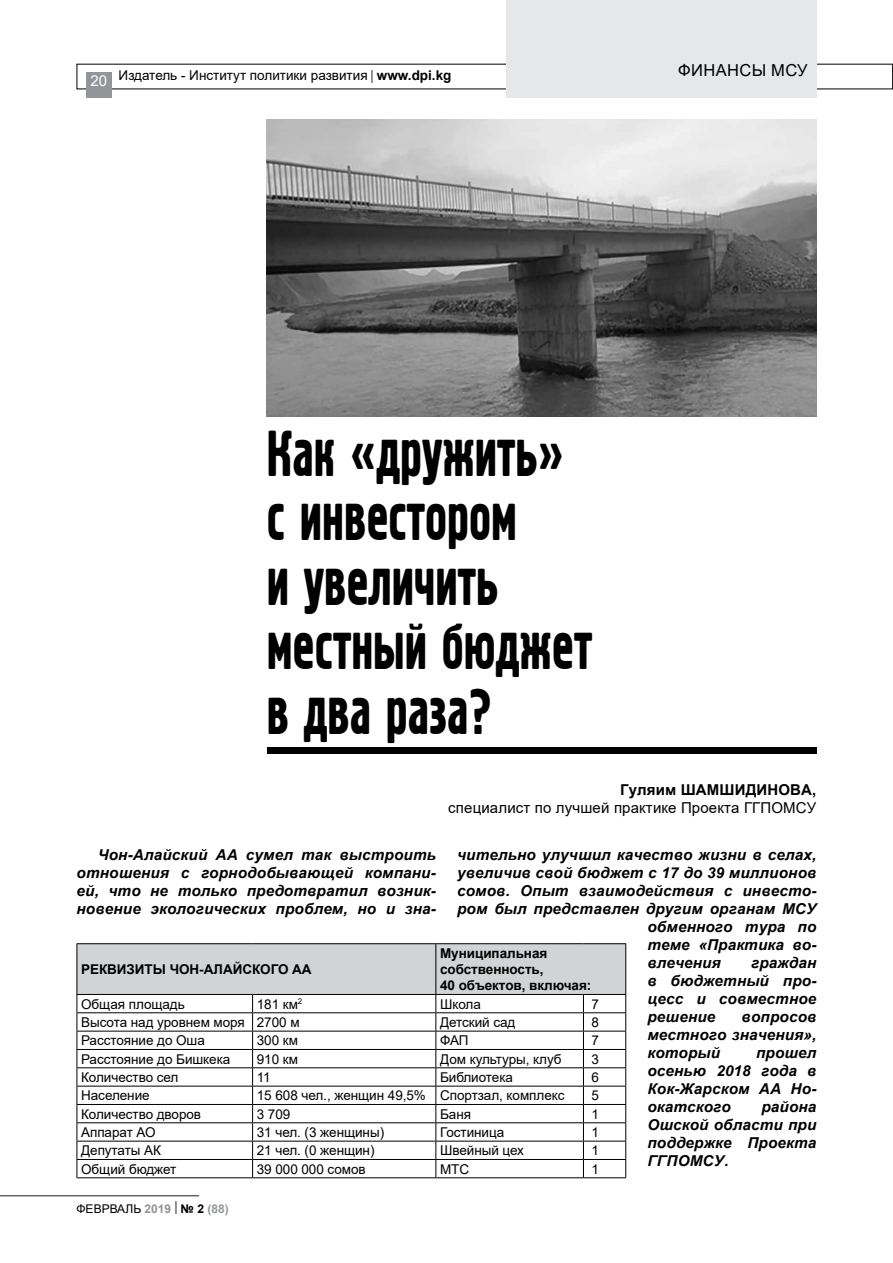
<style>
.page{position:relative;width:893px;height:1263px;background:#fff}
.page>*{position:absolute;margin:0;border:0;box-sizing:border-box;transform-origin:0 0}
.t1{font:64.5px/64.5px "Hermes";color:#000;scale:.76 1}
.t2{font:16.5px "Arial";letter-spacing:.025em;color:#000}
.t3{font:italic 700 15px/18px "Arial";letter-spacing:.01em;color:#000;text-align:justify}
.t4{font:15px "Arial";letter-spacing:.01em;color:#000}
.t5{font:700 15px "Arial";letter-spacing:.01em;color:#000}
.t6{font:13.5px "Arial";letter-spacing:-.005em;color:#000}
.t7{font:700 13.5px/16.2px "Arial";letter-spacing:-.005em;color:#000}
.t8{font:12px "Arial";color:#000}
.s1{font-size:15px;color:#fff}
.s2{font-weight:700}
.s3{font-weight:700;color:#939598}
.s4{font-size:13.5px}
</style>
<div class="page">
<div style="left:86px;top:72px;width:26px;height:26px;background:#939598"></div>
<div style="left:506px;top:0;width:310px;height:98px;background:#e6e7e8"></div>
<hr style="left:0;top:1195px;width:199px;height:1px;background:#636466">
<div style="left:267px;top:747px;width:549px;height:6px;background:#000"></div>
<hr style="left:77px;top:943px;width:176px;height:1px;background:#000">
<hr style="left:253px;top:943px;width:183px;height:1px;background:#000">
<hr style="left:436px;top:943px;width:147px;height:1px;background:#000">
<hr style="left:583px;top:943px;width:43px;height:1px;background:#000">
<hr style="left:77px;top:1177px;width:176px;height:1px;background:#000">
<hr style="left:253px;top:1177px;width:183px;height:1px;background:#000">
<hr style="left:436px;top:1177px;width:147px;height:1px;background:#000">
<hr style="left:583px;top:1177px;width:43px;height:1px;background:#000">
<svg style="left:77px;top:944px;width:549px;height:233px"></svg>
<img style="left:267px;top:119px;width:549px;height:298px">
<p class="t6" style="left:90px;top:66px;width:363px"><span class="s1">20</span> Издатель - Институт политики развития | <span class="s2">www.dpi.kg</span></p>
<p class="t2" style="left:678px;top:59px;width:131px">ФИНАНСЫ МСУ</p>
<h1 class="t1" style="left:267px;top:423px;width:430px">Как «дружить» с инвестором<br>и увеличить местный бюджет в два раза?</h1>
<p class="t5" style="left:620px;top:779px;width:198px">Гуляим ШАМШИДИНОВА,</p>
<p class="t4" style="left:448px;top:797px;width:370px">специалист по лучшей практике Проекта ГГПОМСУ</p>
<p class="t3" style="left:77px;top:846px;width:361px;text-indent:21px">Чон-Алайский АА сумел так выстроить отношения с горнодобывающей компани&shy;ей, что не только предотвратил возник&shy;новение экологических проблем, но и зна-</p>
<p class="t3" style="left:457px;top:846px;width:361px">чительно улучшил качество жизни в селах,</p>
<p class="t3" style="left:457px;top:864px;width:361px">увеличив свой бюджет с 17 до 39 миллионов</p>
<p class="t3" style="left:457px;top:882px;width:361px">сомов. Опыт взаимодействия с инвесто-</p>
<p class="t3" style="left:457px;top:900px;width:361px">ром был представлен другим органам МСУ</p>
<p class="t3" style="left:647px;top:918px;width:171px">обменного тура по</p>
<p class="t3" style="left:647px;top:936px;width:171px">теме «Практика во-</p>
<p class="t3" style="left:647px;top:954px;width:75px">влечения</p>
<p class="t7" style="left:440px;top:945px;width:153px">Муниципальная собственность,<br>40 объектов, включая:</p>
<p class="t3" style="left:647px;top:954px;width:171px;text-indent:104px">граждан в бюджетный про&shy;цесс и совместное решение</p>
<p class="t7" style="left:81px;top:961px;width:232px">РЕКВИЗИТЫ ЧОН-АЛАЙСКОГО АА</p>
<p class="t6" style="left:81px;top:994px;width:105px">Общая площадь</p>
<p class="t6" style="left:257px;top:994px;width:47px">181 км<sup>2</sup></p>
<p class="t6" style="left:440px;top:994px;width:42px">Школа</p>
<p class="t6" style="left:592px;top:994px;width:9px">7</p>
<p class="t6" style="left:81px;top:1013px;width:220px">Высота над уровнем моря 2700 м</p>
<p class="t6" style="left:440px;top:1013px;width:77px">Детский сад</p>
<p class="t6" style="left:592px;top:1013px;width:9px">8</p>
<p class="t6" style="left:81px;top:1031px;width:125px">Расстояние до Оша</p>
<p class="t6" style="left:257px;top:1031px;width:43px">300 км</p>
<p class="t6" style="left:440px;top:1031px;width:30px">ФАП</p>
<p class="t6" style="left:592px;top:1031px;width:9px">7</p>
<p class="t6" style="left:81px;top:1049px;width:151px">Расстояние до Бишкека</p>
<p class="t6" style="left:257px;top:1049px;width:43px">910 км</p>
<p class="t6" style="left:440px;top:1049px;width:123px">Дом культуры, клуб</p>
<p class="t6" style="left:592px;top:1049px;width:9px">3</p>
<p class="t6" style="left:81px;top:1068px;width:99px">Количество сел</p>
<p class="t6" style="left:257px;top:1068px;width:15px">11</p>
<p class="t6" style="left:440px;top:1068px;width:74px">Библиотека</p>
<p class="t6" style="left:592px;top:1068px;width:9px">6</p>
<p class="t6" style="left:81px;top:1086px;width:70px">Население</p>
<p class="t6" style="left:257px;top:1086px;width:309px">15 608 чел., женщин 49,5% Спортзал, комплекс</p>
<p class="t6" style="left:592px;top:1086px;width:9px">5</p>
<p class="t6" style="left:81px;top:1104px;width:121px">Количество дворов</p>
<p class="t6" style="left:257px;top:1104px;width:35px">3 709</p>
<p class="t6" style="left:440px;top:1104px;width:32px">Баня</p>
<p class="t6" style="left:592px;top:1104px;width:9px">1</p>
<p class="t6" style="left:81px;top:1123px;width:76px">Аппарат АО</p>
<p class="t6" style="left:257px;top:1123px;width:129px">31 чел. (3 женщины)</p>
<p class="t6" style="left:440px;top:1123px;width:66px">Гостиница</p>
<p class="t6" style="left:592px;top:1123px;width:9px">1</p>
<p class="t6" style="left:81px;top:1141px;width:81px">Депутаты АК</p>
<p class="t6" style="left:257px;top:1141px;width:119px">21 чел. (0 женщин)</p>
<p class="t6" style="left:440px;top:1141px;width:85px">Швейный цех</p>
<p class="t6" style="left:592px;top:1141px;width:9px">1</p>
<p class="t6" style="left:81px;top:1159px;width:97px">Общий бюджет</p>
<p class="t6" style="left:257px;top:1159px;width:110px">39 000 000 сомов</p>
<p class="t6" style="left:440px;top:1159px;width:31px">МТС</p>
<p class="t6" style="left:592px;top:1159px;width:9px">1</p>
<p class="t3" style="left:647px;top:1008px;width:171px;text-indent:94px">вопросов местного значения», который</p>
<p class="t3" style="left:647px;top:1044px;width:171px;text-indent:109px">прошел осенью 2018 года в Кок-Жарском АА Но&shy;окатского</p>
<p class="t3" style="left:647px;top:1098px;width:171px;text-indent:114px">района Ошской области при поддержке Проекта ГГПОМСУ.</p>
<p class="t8" style="left:77px;top:1200px;width:154px">ФЕВРВАЛЬ <span class="s3">2019</span> <span class="s4">|</span> <span class="s2">№ 2</span> <span class="s3">(88)</span></p>
</div>
